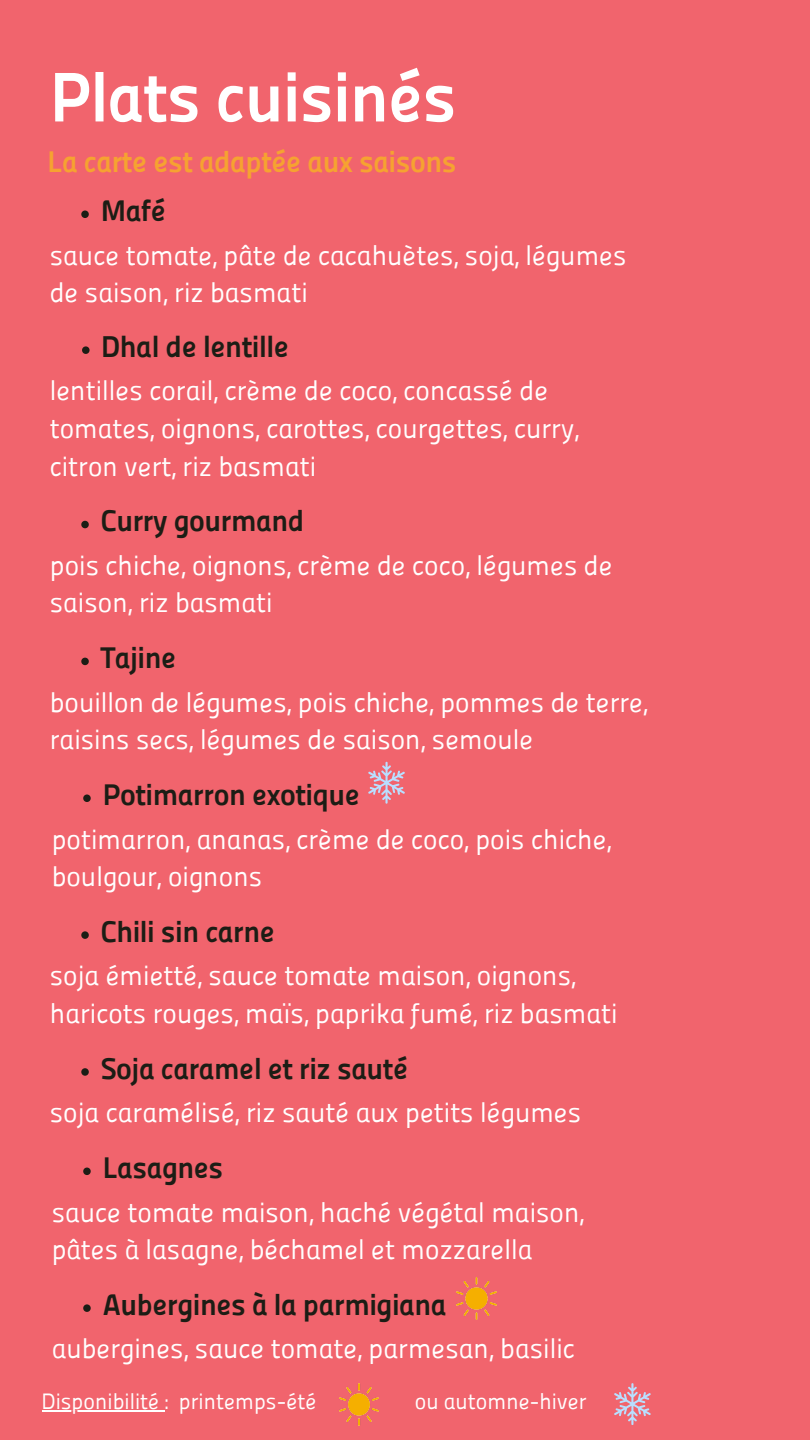
<style>
.page{position:relative;width:810px;height:1440px;background:#f1646d}
.page>*{position:absolute;margin:0;border:0;box-sizing:border-box;transform-origin:0 0}
.t1{font:70px "Panefresco 800 wt";letter-spacing:-.015em;color:#fff}
.t2{font:30.3px "Panefresco 800 wt";letter-spacing:-.015em;color:#1c1d15}
.t3{font:30px "Panefresco 800 wt";letter-spacing:-.015em;color:#1c1d15}
.t4{font:30px "Panefresco 800 wt";letter-spacing:-.015em;color:#f6a231}
.t5{font:27.5px/37.5px "Panefresco 400 wt";color:#fff}
.t6{font:22px "Panefresco 400 wt";color:#fff}
</style>
<div class="page">
<svg style="left:81px;top:211px;width:8px;height:7px"></svg>
<svg style="left:82px;top:346px;width:8px;height:8px"></svg>
<svg style="left:81px;top:521px;width:8px;height:7px"></svg>
<svg style="left:81px;top:658px;width:8px;height:7px"></svg>
<svg style="left:83px;top:795px;width:8px;height:7px"></svg>
<svg style="left:81px;top:931px;width:8px;height:8px"></svg>
<svg style="left:81px;top:1068px;width:8px;height:8px"></svg>
<svg style="left:83px;top:1168px;width:8px;height:7px"></svg>
<svg style="left:83px;top:1304px;width:8px;height:8px"></svg>
<svg style="left:368px;top:762px;width:37px;height:42px"></svg>
<img style="left:457px;top:1278px;width:39px;height:42px">
<svg style="left:614px;top:1383px;width:37px;height:42px"></svg>
<img style="left:339px;top:1383px;width:40px;height:42px">
<hr style="left:42px;top:1411px;width:123px;height:1px;background:#fff">
<p class="t1" style="left:50px;top:69px;width:409px">Plats cuisinés</p>
<h3 class="t4" style="left:48px;top:150px;width:411px">La carte est adaptée aux saisons</h3>
<h1 class="t3" style="left:101px;top:199px;width:67px">Mafé</h1>
<h2 class="t5" style="left:50px;top:239px;width:578px">sauce tomate, pâte de cacahuètes, soja, légumes de saison, riz basmati</h2>
<p class="t2" style="left:101px;top:334px;width:189px">Dhal de lentille</p>
<h3 class="t5" style="left:50px;top:375px;width:531px">lentilles corail, crème de coco, concassé de tomates, oignons, carottes, courgettes, curry, citron vert, riz basmati</h3>
<p class="t3" style="left:101px;top:509px;width:205px">Curry gourmand</p>
<h3 class="t5" style="left:50px;top:549px;width:564px">pois chiche, oignons, crème de coco, légumes de saison, riz basmati</h3>
<p class="t3" style="left:101px;top:646px;width:77px">Tajine</p>
<h3 class="t5" style="left:50px;top:686px;width:600px">bouillon de légumes, pois chiche, pommes de terre, raisins secs, légumes de saison, semoule</h3>
<p class="t3" style="left:103px;top:783px;width:259px">Potimarron exotique</p>
<h3 class="t5" style="left:52px;top:823px;width:561px">potimarron, ananas, crème de coco, pois chiche, boulgour, oignons</h3>
<p class="t3" style="left:101px;top:919px;width:176px">Chili sin carne</p>
<h3 class="t5" style="left:50px;top:960px;width:569px">soja émietté, sauce tomate maison, oignons, haricots rouges, maïs, paprika fumé, riz basmati</h3>
<p class="t3" style="left:101px;top:1056px;width:309px">Soja caramel et riz sauté</p>
<h3 class="t5" style="left:50px;top:1097px;width:533px">soja caramélisé, riz sauté aux petits légumes</h3>
<p class="t3" style="left:103px;top:1156px;width:122px">Lasagnes</p>
<h3 class="t5" style="left:52px;top:1196px;width:534px">sauce tomate maison, haché végétal maison, pâtes à lasagne, béchamel et mozzarella</h3>
<p class="t3" style="left:103px;top:1292px;width:345px">Aubergines à la parmigiana</p>
<h3 class="t5" style="left:52px;top:1333px;width:525px">aubergines, sauce tomate, parmesan, basilic</h3>
<p class="t6" style="left:42px;top:1393px;width:276px">Disponibilité : printemps-été</p>
<p class="t6" style="left:415px;top:1393px;width:173px">ou automne-hiver</p>
</div>
